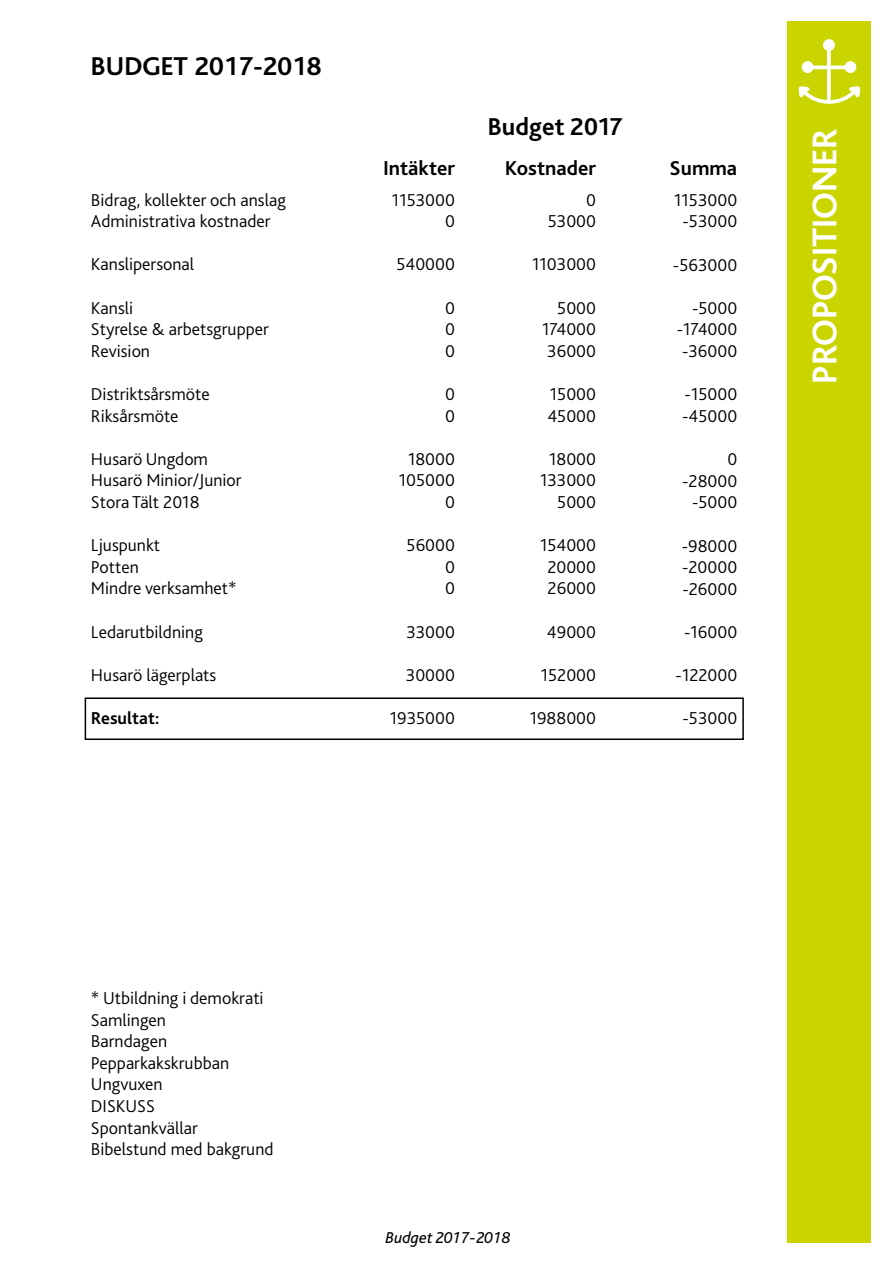
<style>
.page{position:relative;width:893px;height:1263px;background:#fff}
.page>*{position:absolute;margin:0;border:0;box-sizing:border-box;transform-origin:0 0}
.t1{font:700 36px "Bliss";color:#fff}
.t2{font:700 27px "Bliss";color:#000}
.t3{font:700 25.5px "Bliss 2";color:#000}
.t4{font:700 21px "Bliss 2";color:#000}
.t5{font:300 18px/21.6px "Bliss 2";color:#000}
.t6{font:700 18px "Bliss 2";color:#000}
.t7{font:italic 16.5px "Bliss";color:#000}
</style>
<div class="page">
<div style="left:787px;top:21px;width:83px;height:1222px;background:#cad400"></div>
<div style="left:823px;top:39px;width:12px;height:12px;background:#fff;border:1px solid #fff;border-radius:50%"></div>
<div style="left:802px;top:61px;width:11px;height:12px;background:#fff;border:1px solid #fff;border-radius:50%"></div>
<div style="left:845px;top:61px;width:11px;height:12px;background:#fff;border:1px solid #fff;border-radius:50%"></div>
<svg style="left:827px;top:49px;width:4px;height:37px"></svg>
<hr style="left:810px;top:66px;width:38px;height:3px;background:#fff">
<svg style="left:798px;top:86px;width:62px;height:18px"></svg>
<div style="left:85px;top:697px;width:659px;height:43px;border:2px solid #000"></div>
<h2 class="t2" style="left:91px;top:52px;width:232px">BUDGET 2017-2018</h2>
<p class="t5" style="left:91px;top:188px;width:196px">Bidrag, kollekter och anslag<br>Administrativa kostnader</p>
<p class="t5" style="left:91px;top:253px;width:105px">Kanslipersonal</p>
<p class="t5" style="left:91px;top:296px;width:179px">Kansli<br>Styrelse &amp; arbetsgrupper<br>Revision</p>
<p class="t5" style="left:91px;top:383px;width:120px">Distriktsårsmöte<br>Riksårsmöte</p>
<p class="t5" style="left:91px;top:447px;width:152px">Husarö Ungdom<br>Husarö Minior/Junior<br>Stora Tält 2018</p>
<p class="t5" style="left:91px;top:534px;width:147px">Ljuspunkt<br>Potten<br>Mindre verksamhet*</p>
<p class="t5" style="left:91px;top:620px;width:113px">Ledarutbildning</p>
<p class="t5" style="left:91px;top:663px;width:127px">Husarö lägerplats</p>
<p class="t6" style="left:91px;top:707px;width:70px">Resultat:</p>
<h3 class="t3" style="left:487px;top:111px;width:136px">Budget 2017</h3>
<p class="t4" style="left:383px;top:155px;width:74px">Intäkter</p>
<p class="t4" style="left:505px;top:155px;width:93px">Kostnader</p>
<p class="t4" style="left:670px;top:155px;width:69px">Summa</p>
<p class="t5" style="left:392px;top:188px;width:65px;text-align:right">1153000<br>0</p>
<p class="t5" style="left:396px;top:253px;width:60px">540000</p>
<p class="t5" style="left:445px;top:296px;width:11px;text-align:justify">0<br>0<br>0</p>
<p class="t5" style="left:445px;top:383px;width:11px">0<br>0</p>
<p class="t5" style="left:399px;top:447px;width:58px;text-align:right">18000<br>105000<br>0</p>
<p class="t5" style="left:445px;top:534px;width:11px;text-align:justify;text-indent:-39px">56000<br>0<br>0</p>
<p class="t5" style="left:406px;top:620px;width:50px">33000</p>
<p class="t5" style="left:406px;top:663px;width:51px">30000</p>
<p class="t5" style="left:390px;top:707px;width:67px">1935000</p>
<p class="t5" style="left:548px;top:188px;width:50px;text-align:right">0<br>53000</p>
<p class="t5" style="left:532px;top:253px;width:65px">1103000</p>
<p class="t5" style="left:542px;top:296px;width:56px;text-align:justify;text-indent:15px">5000<br>174000<br>36000</p>
<p class="t5" style="left:547px;top:383px;width:50px">15000<br>45000</p>
<p class="t5" style="left:540px;top:447px;width:58px;text-align:right">18000<br>133000<br>5000</p>
<p class="t5" style="left:540px;top:534px;width:58px;text-align:center">154000<br>20000<br>26000</p>
<p class="t5" style="left:547px;top:620px;width:51px">49000</p>
<p class="t5" style="left:541px;top:663px;width:57px">152000</p>
<p class="t5" style="left:530px;top:707px;width:68px">1988000</p>
<p class="t5" style="left:674px;top:189px;width:65px;text-align:center">1153000 -53000</p>
<p class="t5" style="left:673px;top:253px;width:66px">-563000</p>
<p class="t5" style="left:677px;top:297px;width:62px;text-align:justify;text-indent:15px">-5000 -174000 -36000</p>
<p class="t5" style="left:682px;top:383px;width:57px">-15000 -45000</p>
<p class="t5" style="left:682px;top:448px;width:57px;text-align:right">0 -28000 -5000</p>
<p class="t5" style="left:682px;top:534px;width:57px;text-align:justify">-98000 -20000 -26000</p>
<p class="t5" style="left:684px;top:621px;width:55px">-16000</p>
<p class="t5" style="left:676px;top:664px;width:63px">-122000</p>
<p class="t5" style="left:682px;top:707px;width:56px">-53000</p>
<h1 class="t1" style="left:806px;top:383px;width:257px;rotate:-90deg">PROPOSITIONER</h1>
<p class="t5" style="left:91px;top:987px;width:184px">* Utbildning i demokrati<br>Samlingen<br>Barndagen<br>Pepparkakskrubban<br>Ungvuxen<br>DISKUSS<br>Spontankvällar<br>Bibelstund med bakgrund</p>
<p class="t7" style="left:386px;top:1229px;width:126px">Budget 2017-2018</p>
</div>
